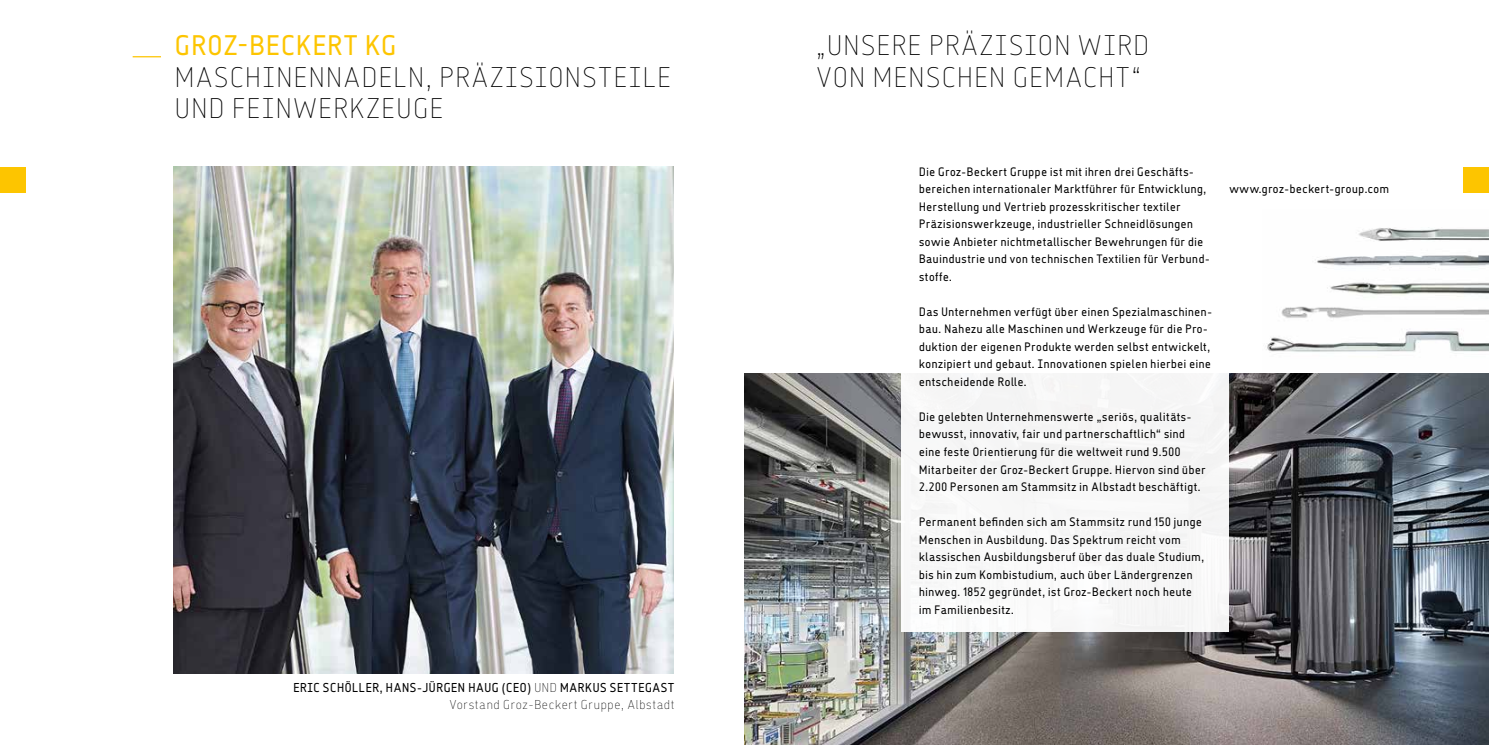
<style>
.page{position:relative;width:1489px;height:745px;background:#fff}
.page>*{position:absolute;margin:0;border:0;box-sizing:border-box;transform-origin:0 0}
.t1{font:27.5px/31.2px "neue Vektor B Thin";color:#000}
.t2{font:27.5px "neue Vektor B Regular";color:#fdc500}
.t3{font:12.5px "neue Vektor B Regular";color:#000}
.t4{font:12.5px "neue Vektor B Thin";color:#000}
.t5{font:11.88px/17.5px "neue Vektor B Regular";color:#000}
.s1{font-family:"neue Vektor B Thin"}
</style>
<div class="page">
<img style="left:174px;top:167px;width:499px;height:506px">
<svg style="left:133px;top:56px;width:28px;height:1px"></svg>
<div style="left:0;top:167px;width:26px;height:26px;background:#fdc500"></div>
<img style="left:744px;top:373px;width:744px;height:371px">
<div style="left:901px;top:110px;width:327px;height:520px;background:#fff"></div>
<div style="left:1463px;top:167px;width:25px;height:26px;background:#fdc500"></div>
<img style="left:1266px;top:227px;width:222px;height:125px">
<h1 class="t2" style="left:174px;top:28px;width:224px">GROZ-BECKERT KG</h1>
<h1 class="t1" style="left:174px;top:61px;width:499px">MASCHINENNADELN, PRÄZISIONSTEILE<br>UND FEINWERKZEUGE</h1>
<p class="t3" style="left:293px;top:679px;width:383px">ERIC SCHÖLLER, HANS-JÜRGEN HAUG (CEO) <span class="s1">UND</span> MARKUS SETTEGAST</p>
<p class="t4" style="left:449px;top:697px;width:227px">Vorstand Groz-Beckert Gruppe, Albstadt</p>
<h1 class="t1" style="left:815px;top:30px;width:336px">„UNSERE PRÄZISION WIRD<br>VON MENSCHEN GEMACHT“</h1>
<p class="t5" style="left:918px;top:162px;width:293px">Die Groz-Beckert Gruppe ist mit ihren drei Geschäfts&shy;bereichen internationaler Marktführer für Entwicklung, Herstellung und Vertrieb prozesskritischer textiler Präzisionswerkzeuge, industrieller Schneidlösungen sowie Anbieter nichtmetallischer Bewehrungen für die Bauindustrie und von technischen Textilien für Verbund&shy;stoffe.</p>
<p class="t5" style="left:918px;top:302px;width:295px">Das Unternehmen verfügt über einen Spezialmaschinen&shy;bau. Nahezu alle Maschinen und Werkzeuge für die Pro&shy;duktion der eigenen Produkte werden selbst entwickelt, konzipiert und gebaut. Innovationen spielen hierbei eine entscheidende Rolle.</p>
<p class="t5" style="left:918px;top:407px;width:288px">Die gelebten Unternehmenswerte „seriös, qualitäts&shy;bewusst, innovativ, fair und partnerschaftlich“ sind eine feste Orientierung für die weltweit rund 9.500<br>Mitarbeiter der Groz-Beckert Gruppe. Hiervon sind über 2.200 Personen am Stammsitz in Albstadt beschäftigt.</p>
<p class="t5" style="left:918px;top:512px;width:287px">Permanent befinden sich am Stammsitz rund 150 junge Menschen in Ausbildung. Das Spektrum reicht vom klassischen Ausbildungsberuf über das duale Studium, bis hin zum Kombistudium, auch über Ländergrenzen hinweg. 1852 gegründet, ist Groz-Beckert noch heute im Familienbesitz.</p>
<p class="t5" style="left:1228px;top:180px;width:162px">www.groz-beckert-group.com</p>
</div>
